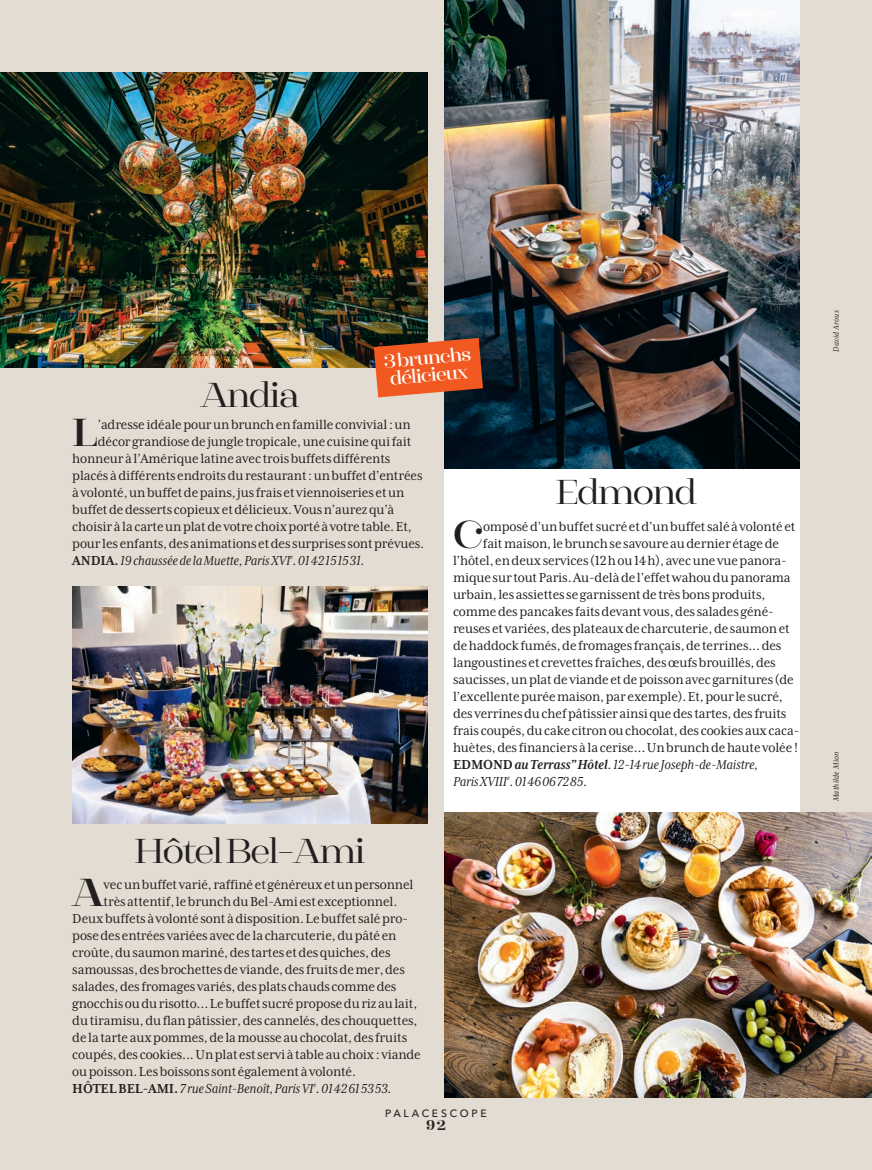
<style>
.page{position:relative;width:872px;height:1170px;background:#fff}
.page>*{position:absolute;margin:0;border:0;box-sizing:border-box;transform-origin:0 0}
.t1{font:700 37.2px "Cagliari";color:#231f20}
.t2{font:33px "Cagliari";letter-spacing:-.055em;color:#231f20}
.t3{font:600 18px/17.5px "Cagliari";color:#fff}
.t4{font:15px "Mrs Eaves XL Serif Nar OT";letter-spacing:-.01em;color:#231f20}
.t5{font:italic 15px "Mrs Eaves XL Serif Nar OT";letter-spacing:-.01em;color:#231f20}
.t6{font:800 13.5px "Cagliari";color:#231f20}
.t7{font:500 10.5px "Avenir Next";letter-spacing:.26em;color:#231f20}
.t8{font:italic 9px "Mrs Eaves XL Serif Nar OT";letter-spacing:.035em;color:#231f20}
.s1{font-weight:700;font-style:normal}
.s2{font-weight:700}
.s3{font-style:normal}
</style>
<div class="page">
<div style="left:0;top:0;width:872px;height:1169px;background:#e3dcd2"></div>
<div style="left:444px;top:72px;width:355px;height:1025px;background:#fff"></div>
<img style="left:0;top:72px;width:427px;height:295px">
<img style="left:444px;top:812px;width:427px;height:285px">
<img style="left:444px;top:0;width:355px;height:468px">
<img style="left:72px;top:586px;width:355px;height:237px">
<svg style="left:374px;top:338px;width:109px;height:59px;background:#d25628"></svg>
<h2 class="t2" style="left:200px;top:376px;width:100px">Andia</h2>
<p class="t3" style="left:383px;top:353px;width:89px;rotate:-5deg">3 brunchs délicieux</p>
<h1 class="t1" style="left:72px;top:412px;width:27px">L</h1>
<p class="t4" style="left:98px;top:420px;width:314px">’adresse idéale pour un brunch en famille convivial : un</p>
<p class="t4" style="left:98px;top:437px;width:315px">décor grandiose de jungle tropicale, une cuisine qui fait</p>
<p class="t4" style="left:72px;top:454px;width:319px">honneur à l’Amérique latine avec trois buffets différents</p>
<p class="t4" style="left:72px;top:471px;width:352px">placés à différents endroits du restaurant : un buffet d’entrées</p>
<p class="t4" style="left:72px;top:488px;width:333px">à volonté, un buffet de pains, jus frais et viennoiseries et un</p>
<p class="t4" style="left:72px;top:505px;width:323px">buffet de desserts copieux et délicieux. Vous n’aurez qu’à</p>
<p class="t4" style="left:72px;top:522px;width:341px">choisir à la carte un plat de votre choix porté à votre table. Et,</p>
<p class="t4" style="left:72px;top:539px;width:353px">pour les enfants, des animations et des surprises sont prévues.</p>
<p class="t5" style="left:72px;top:551px;width:294px"><span class="s1">ANDIA.</span> 19 chaussée de la Muette, ParisXVI<sup>e</sup>. 01 42 15 15 31.</p>
<h2 class="t2" style="left:134px;top:832px;width:233px">Hôtel Bel-Ami</h2>
<h1 class="t1" style="left:72px;top:870px;width:33px">A</h1>
<p class="t4" style="left:104px;top:879px;width:311px">vec un buffet varié, raffiné et généreux et un personnel</p>
<p class="t4" style="left:104px;top:896px;width:295px">très attentif, le brunch du Bel-Ami est exceptionnel.</p>
<p class="t4" style="left:72px;top:913px;width:337px">Deux buffets à volonté sont à disposition. Le buffet salé pro-</p>
<p class="t4" style="left:72px;top:930px;width:326px">pose des entrées variées avec de la charcuterie, du pâté en</p>
<p class="t4" style="left:72px;top:947px;width:320px">croûte, du saumon mariné, des tartes et des quiches, des</p>
<p class="t4" style="left:72px;top:964px;width:334px">samoussas, des brochettes de viande, des fruits de mer, des</p>
<p class="t4" style="left:72px;top:981px;width:326px">salades, des fromages variés, des plats chauds comme des</p>
<p class="t4" style="left:72px;top:998px;width:346px">gnocchis ou du risotto... Le buffet sucré propose du riz au lait,</p>
<p class="t4" style="left:72px;top:1015px;width:347px">du tiramisu, du flan pâtissier, des cannelés, des chouquettes,</p>
<p class="t4" style="left:72px;top:1032px;width:336px">de la tarte aux pommes, de la mousse au chocolat, des fruits</p>
<p class="t4" style="left:72px;top:1049px;width:350px">coupés, des cookies... Un plat est servi à table au choix : viande</p>
<p class="t4" style="left:72px;top:1066px;width:285px">ou poisson. Les boissons sont également à volonté.</p>
<p class="t5" style="left:72px;top:1078px;width:321px"><span class="s1">HÔTEL BEL-AMI.</span> 7rue Saint-Benoît, Paris VI<sup>e</sup>. 01 42 61 53 53.</p>
<h2 class="t2" style="left:555px;top:473px;width:143px">Edmond</h2>
<h1 class="t1" style="left:453px;top:513px;width:32px">C</h1>
<p class="t4" style="left:483px;top:522px;width:314px">omposé d’un buffet sucré et d’un buffet salé à volonté et</p>
<p class="t4" style="left:483px;top:539px;width:298px">fait maison, le brunch se savoure au dernier étage de</p>
<p class="t4" style="left:453px;top:556px;width:335px">l’hôtel, en deux services (12h ou 14h), avec une vue panora-</p>
<p class="t4" style="left:453px;top:573px;width:339px">mique sur tout Paris. Au-delà de l’effet wahou du panorama</p>
<p class="t4" style="left:453px;top:590px;width:314px">urbain, les assiettes se garnissent de très bons produits,</p>
<p class="t4" style="left:453px;top:607px;width:322px">comme des pancakes faits devant vous, des salades géné-</p>
<p class="t4" style="left:453px;top:624px;width:338px">reuses et variées, des plateaux de charcuterie, de saumon et</p>
<p class="t4" style="left:453px;top:641px;width:330px">de haddock fumés, de fromages français, de terrines... des</p>
<p class="t4" style="left:453px;top:658px;width:324px">langoustines et crevettes fraîches, des œufs brouillés, des</p>
<p class="t4" style="left:453px;top:675px;width:342px">saucisses, un plat de viande et de poisson avec garnitures (de</p>
<p class="t4" style="left:453px;top:692px;width:331px">l’excellente purée maison, par exemple). Et, pour le sucré,</p>
<p class="t4" style="left:453px;top:709px;width:335px">des verrines du chef pâtissier ainsi que des tartes, des fruits</p>
<p class="t4" style="left:453px;top:726px;width:348px">frais coupés, du cake citron ou chocolat, des cookies aux caca-</p>
<p class="t4" style="left:453px;top:743px;width:346px">huètes, des financiers à la cerise... Un brunch de haute volée !</p>
<p class="t5" style="left:453px;top:755px;width:307px"><span class="s1">EDMOND</span><span class="s2">au Terrass” Hôtel</span><span class="s3">.</span> 12-14 rue Joseph-de-Maistre,</p>
<p class="t5" style="left:453px;top:772px;width:136px">Paris XVIII<sup>e</sup>. 01 46 06 72 85<span class="s3">.</span></p>
<p class="t7" style="left:385px;top:1106px;width:103px">PALACESCOPE</p>
<p class="t6" style="left:426px;top:1117px;width:21px">92</p>
<p class="t8" style="left:830px;top:352px;width:43px;rotate:-90deg">David Arous</p>
<p class="t8" style="left:830px;top:801px;width:51px;rotate:-90deg">Mathilde Mion</p>
</div>
